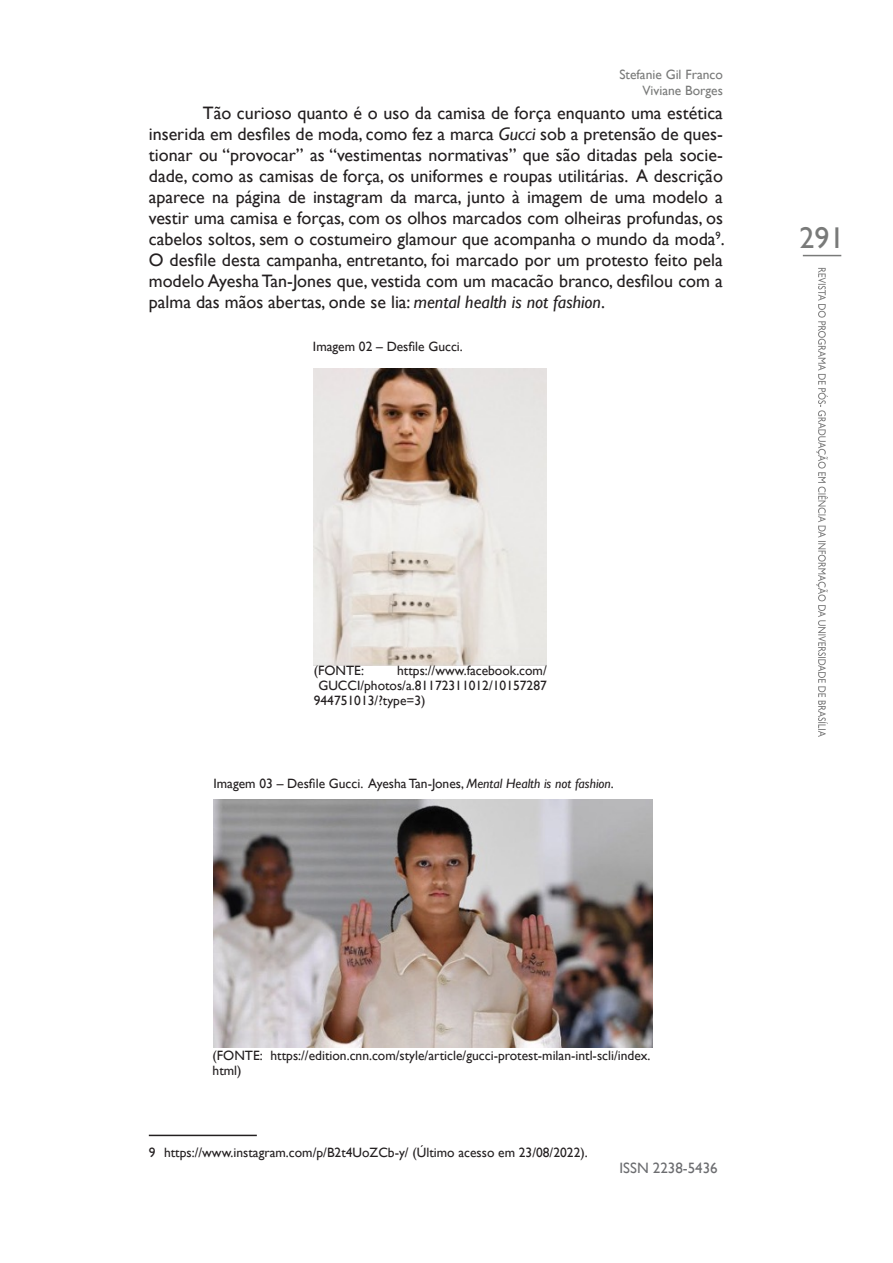
<style>
.page{position:relative;width:893px;height:1263px;background:#fff}
.page>*{position:absolute;margin:0;border:0;box-sizing:border-box;transform-origin:0 0}
.t1{font:30px "Gill Sans";color:#797a79}
.t2{font:18px/21px "Gill Sans";color:#231f20;text-align:justify}
.t3{font:15px "Gill Sans";color:#6c6d70}
.Museologia_Pamela{font:13.5px/15px "Gill Sans";color:#231f20}
.rodapé_museu_Pamela{font:13.5px "Gill Sans";color:#231f20}
.t4{font:13.5px/16.2px "Gill Sans";color:#797a79;text-align:right}
.s1{font-style:italic}
</style>
<div class="page">
<svg style="left:816px;top:268px;width:12px;height:469px"></svg>
<hr style="left:803px;top:255px;width:38px;height:1px;background:#797a79">
<hr style="left:149px;top:1135px;width:108px;height:1px;background:#231f20">
<img style="left:314px;top:368px;width:232px;height:297px">
<img style="left:213px;top:799px;width:440px;height:248px">
<p class="t4" style="left:619px;top:66px;width:105px">Stefanie Gil Franco<br>Viviane Borges</p>
<p class="t2" style="left:149px;top:103px;width:577px;text-indent:54px">Tão curioso quanto é o uso da camisa de força enquanto uma estética inserida em desfiles de moda, como fez a marca <span class="s1">Gucci</span> sob a pretensão de ques&shy;tionar ou “provocar” as “vestimentas normativas” que são ditadas pela socie&shy;dade, como as camisas de força, os uniformes e roupas utilitárias. A descrição aparece na página de instagram da marca, junto à imagem de uma modelo a vestir uma camisa e forças, com os olhos marcados com olheiras profundas, os cabelos soltos, sem o costumeiro glamour que acompanha o mundo da moda<sup>9</sup>.<br>O desfile desta campanha, entretanto, foi marcado por um protesto feito pela modelo Ayesha Tan-Jones que, vestida com um macacão branco, desfilou com a palma das mãos abertas, onde se lia: <span class="s1">mental health is not fashion</span>.</p>
<p class="Museologia_Pamela" style="left:313px;top:339px;width:151px">Imagem 02 – Desfile Gucci.</p>
<h1 class="t1" style="left:800px;top:221px;width:46px">291</h1>
<p class="Museologia_Pamela" style="left:314px;top:663px;width:52px">(FONTE:</p>
<p class="Museologia_Pamela" style="left:397px;top:663px;width:151px">https://www.facebook.com/</p>
<p class="Museologia_Pamela" style="left:318px;top:678px;width:230px">GUCCI/photos/a.81172311012/10157287</p>
<p class="Museologia_Pamela" style="left:314px;top:693px;width:113px">944751013/?type=3)</p>
<p class="Museologia_Pamela" style="left:213px;top:776px;width:402px">Imagem 03 – Desfile Gucci. Ayesha Tan-Jones, <span class="s1">Mental Health is not fashion</span>.</p>
<p class="Museologia_Pamela" style="left:213px;top:1048px;width:439px">(FONTE: https://edition.cnn.com/style/article/gucci-protest-milan-intl-scli/index. html)</p>
<p class="rodapé_museu_Pamela" style="left:149px;top:1144px;width:440px">9 https://www.instagram.com/p/B2t4UoZCb-y/ (Último acesso em 23/08/2022).</p>
<p class="t3" style="left:620px;top:1159px;width:100px">ISSN 2238-5436</p>
</div>
